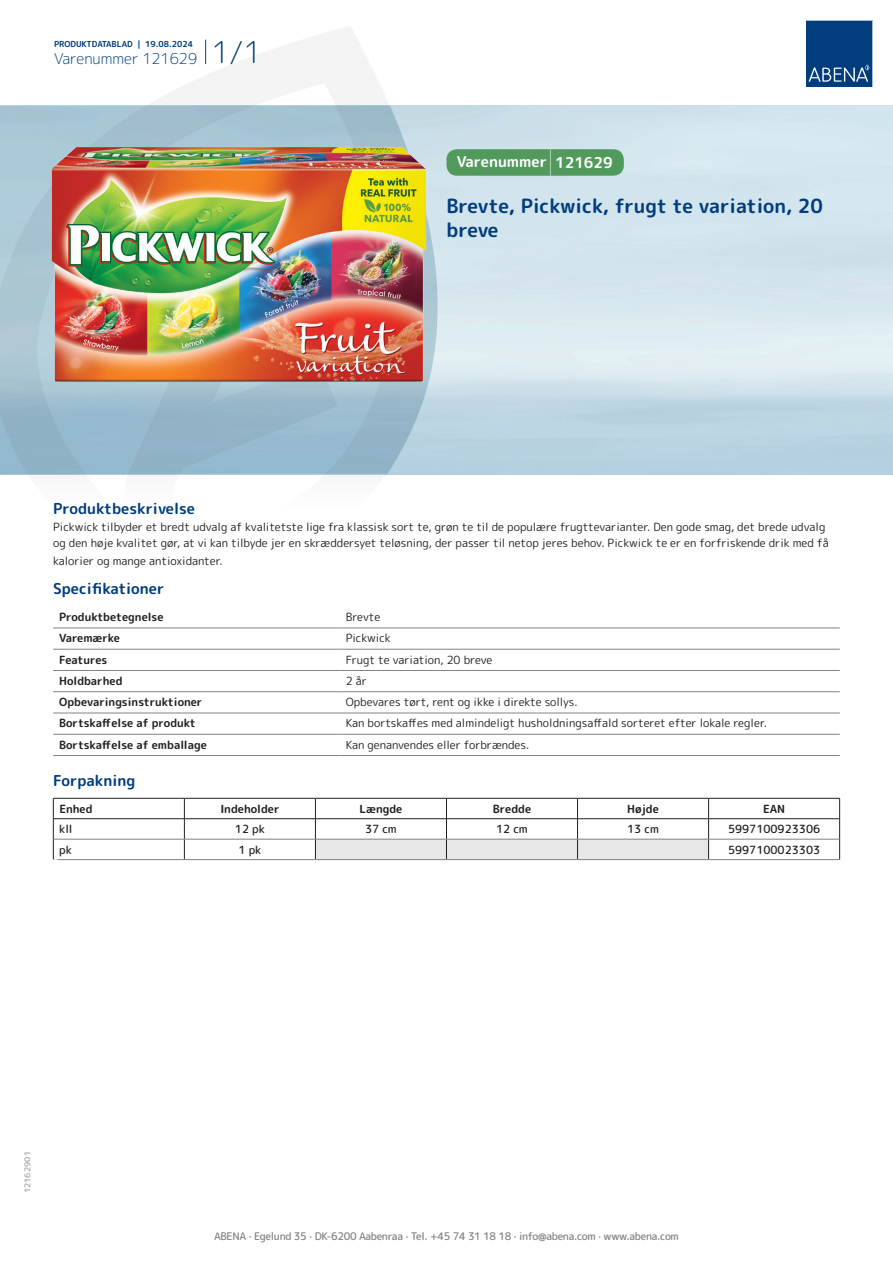
<style>
.page{position:relative;width:893px;height:1263px;background:#fff}
.page>*{position:absolute;margin:0;border:0;box-sizing:border-box;transform-origin:0 0}
.t1{font:700 19.5px/24px "Rounded Mplus 1 c";color:#013d7d}
.t2{font:700 15px "Rounded Mplus 1 c";color:#013d7d}
.t3{font:300 15px "Rounded Mplus 1 c";color:#013d7d}
.t4{font:700 15px "Rounded Mplus 1 c";color:#fff}
.t5{font:11.25px/16.5px "Rounded Mplus 1 c";color:#231f20}
.t6{font:700 11.25px "Rounded Mplus 1 c";color:#231f20}
.t7{font:500 11.25px "Rounded Mplus 1 c";color:#231f20}
.t8{font:500 10.5px "Rounded Mplus 1 c";letter-spacing:-.03em;color:#808285}
.t9{font:700 10.5px "Rounded Mplus 1 c";color:#fff}
.t10{font:700 8.25px "Rounded Mplus 1 c";color:#013d7d}
.t11{font:700 8.25px "Rounded Mplus 1 c";color:#b2b3b7}
.s1{font-size:30px}
.s2{font-size:25.5px}
</style>
<div class="page">
<svg style="left:0;top:26px;width:439px;height:449px"></svg>
<svg style="left:0;top:106px;width:438px;height:368px;background:#a0bfcf"></svg>
<svg style="left:205px;top:40px;width:1px;height:24px"></svg>
<svg style="left:806px;top:20px;width:67px;height:67px;background:#144b86"></svg>
<img style="left:47px;top:140px;width:384px;height:248px">
<hr style="left:53px;top:628px;width:287px;height:1px;background:#808285">
<hr style="left:340px;top:628px;width:500px;height:1px;background:#808285">
<hr style="left:53px;top:649px;width:287px;height:1px;background:#808285">
<hr style="left:340px;top:649px;width:500px;height:1px;background:#808285">
<hr style="left:53px;top:670px;width:287px;height:1px;background:#808285">
<hr style="left:340px;top:670px;width:500px;height:1px;background:#808285">
<hr style="left:53px;top:691px;width:287px;height:1px;background:#808285">
<hr style="left:340px;top:691px;width:500px;height:1px;background:#808285">
<hr style="left:53px;top:713px;width:287px;height:1px;background:#808285">
<hr style="left:340px;top:713px;width:500px;height:1px;background:#808285">
<hr style="left:53px;top:734px;width:287px;height:1px;background:#808285">
<hr style="left:340px;top:734px;width:500px;height:1px;background:#808285">
<hr style="left:53px;top:755px;width:287px;height:1px;background:#808285">
<hr style="left:340px;top:755px;width:500px;height:1px;background:#808285">
<hr style="left:53px;top:798px;width:131px;height:1px;background:#231f20">
<hr style="left:184px;top:798px;width:131px;height:1px;background:#231f20">
<hr style="left:709px;top:798px;width:131px;height:1px;background:#231f20">
<hr style="left:53px;top:818px;width:131px;height:1px;background:#231f20">
<hr style="left:184px;top:818px;width:131px;height:1px;background:#231f20">
<hr style="left:709px;top:818px;width:131px;height:1px;background:#231f20">
<svg style="left:53px;top:798px;width:1px;height:61px"></svg>
<svg style="left:184px;top:798px;width:1px;height:61px"></svg>
<svg style="left:315px;top:798px;width:394px;height:61px"></svg>
<svg style="left:839px;top:798px;width:1px;height:61px"></svg>
<hr style="left:54px;top:839px;width:130px;height:1px;background:#808285">
<hr style="left:184px;top:839px;width:131px;height:1px;background:#808285">
<hr style="left:315px;top:839px;width:131px;height:1px;background:#808285">
<hr style="left:446px;top:839px;width:131px;height:1px;background:#808285">
<hr style="left:577px;top:839px;width:132px;height:1px;background:#808285">
<hr style="left:709px;top:839px;width:130px;height:1px;background:#808285">
<hr style="left:53px;top:859px;width:131px;height:1px;background:#808285">
<hr style="left:184px;top:859px;width:131px;height:1px;background:#808285">
<hr style="left:315px;top:859px;width:131px;height:1px;background:#808285">
<hr style="left:446px;top:859px;width:131px;height:1px;background:#808285">
<hr style="left:577px;top:859px;width:132px;height:1px;background:#808285">
<hr style="left:709px;top:859px;width:131px;height:1px;background:#808285">
<div style="left:446px;top:149px;width:178px;height:27px;background:#52995c;border-radius:10px"></div>
<p class="t10" style="left:54px;top:38px;width:141px">PRODUKTDATABLAD | 19.08.2024</p>
<h2 class="t3" style="left:54px;top:48px;width:209px">Varenummer 121629 <span class="s1">1/1</span></h2>
<h2 class="t4" style="left:457px;top:151px;width:157px">Varenummer <span class="s2">|</span> 121629</h2>
<h1 class="t1" style="left:446px;top:194px;width:378px">Brevte, Pickwick, frugt te variation, 20 breve</h1>
<h2 class="t2" style="left:53px;top:498px;width:143px">Produktbeskrivelse</h2>
<p class="t5" style="left:53px;top:518px;width:777px">Pickwick tilbyder et bredt udvalg af kvalitetste lige fra klassisk sort te, grøn te til de populære frugttevarianter. Den gode smag, det brede udvalg og den høje kvalitet gør, at vi kan tilbyde jer en skræddersyet teløsning, der passer til netop jeres behov. Pickwick te er en forfriskende drik med få</p>
<p class="t5" style="left:53px;top:553px;width:171px">kalorier og mange antioxidanter.</p>
<h2 class="t2" style="left:53px;top:578px;width:113px">Specifikationer</h2>
<p class="t6" style="left:59px;top:609px;width:106px">Produktbetegnelse</p>
<p class="t5" style="left:346px;top:609px;width:36px">Brevte</p>
<p class="t6" style="left:59px;top:630px;width:62px">Varemærke</p>
<p class="t5" style="left:346px;top:630px;width:47px">Pickwick</p>
<p class="t6" style="left:59px;top:651px;width:50px">Features</p>
<p class="t5" style="left:346px;top:651px;width:148px">Frugt te variation, 20 breve</p>
<p class="t6" style="left:59px;top:673px;width:65px">Holdbarhed</p>
<p class="t5" style="left:346px;top:672px;width:23px">2 år</p>
<p class="t6" style="left:59px;top:694px;width:145px">Opbevaringsinstruktioner</p>
<p class="t5" style="left:346px;top:694px;width:233px">Opbevares tørt, rent og ikke i direkte sollys.</p>
<p class="t6" style="left:59px;top:715px;width:138px">Bortskaffelse af produkt</p>
<p class="t5" style="left:346px;top:715px;width:423px">Kan bortskaffes med almindeligt husholdningsaffald sorteret efter lokale regler.</p>
<p class="t6" style="left:59px;top:737px;width:149px">Bortskaffelse af emballage</p>
<p class="t5" style="left:346px;top:736px;width:185px">Kan genanvendes eller forbrændes.</p>
<h2 class="t2" style="left:53px;top:770px;width:84px">Forpakning</h2>
<p class="t6" style="left:59px;top:801px;width:35px">Enhed</p>
<p class="t6" style="left:220px;top:801px;width:61px">Indeholder</p>
<p class="t6" style="left:359px;top:801px;width:44px">Længde</p>
<p class="t6" style="left:493px;top:801px;width:40px">Bredde</p>
<p class="t6" style="left:627px;top:801px;width:33px">Højde</p>
<p class="t6" style="left:763px;top:801px;width:24px">EAN</p>
<p class="t7" style="left:59px;top:821px;width:15px">kll</p>
<p class="t7" style="left:235px;top:821px;width:31px">12 pk</p>
<p class="t7" style="left:365px;top:821px;width:33px">37 cm</p>
<p class="t7" style="left:496px;top:821px;width:33px">12 cm</p>
<p class="t7" style="left:627px;top:821px;width:33px">13 cm</p>
<p class="t7" style="left:728px;top:821px;width:94px">5997100923306</p>
<p class="t7" style="left:59px;top:841px;width:14px">pk</p>
<p class="t7" style="left:238px;top:841px;width:24px">1 pk</p>
<p class="t7" style="left:728px;top:841px;width:94px">5997100023303</p>
<p class="t9" style="left:53px;top:855px;width:7px">*</p>
<p class="t11" style="left:22px;top:1193px;width:44px;rotate:-90deg">12162901</p>
<p class="t8" style="left:214px;top:1229px;width:466px">ABENA · Egelund 35 · DK-6200 Aabenraa · Tel. +45 74 31 18 18 · info@abena.com · www.abena.com</p>
</div>
